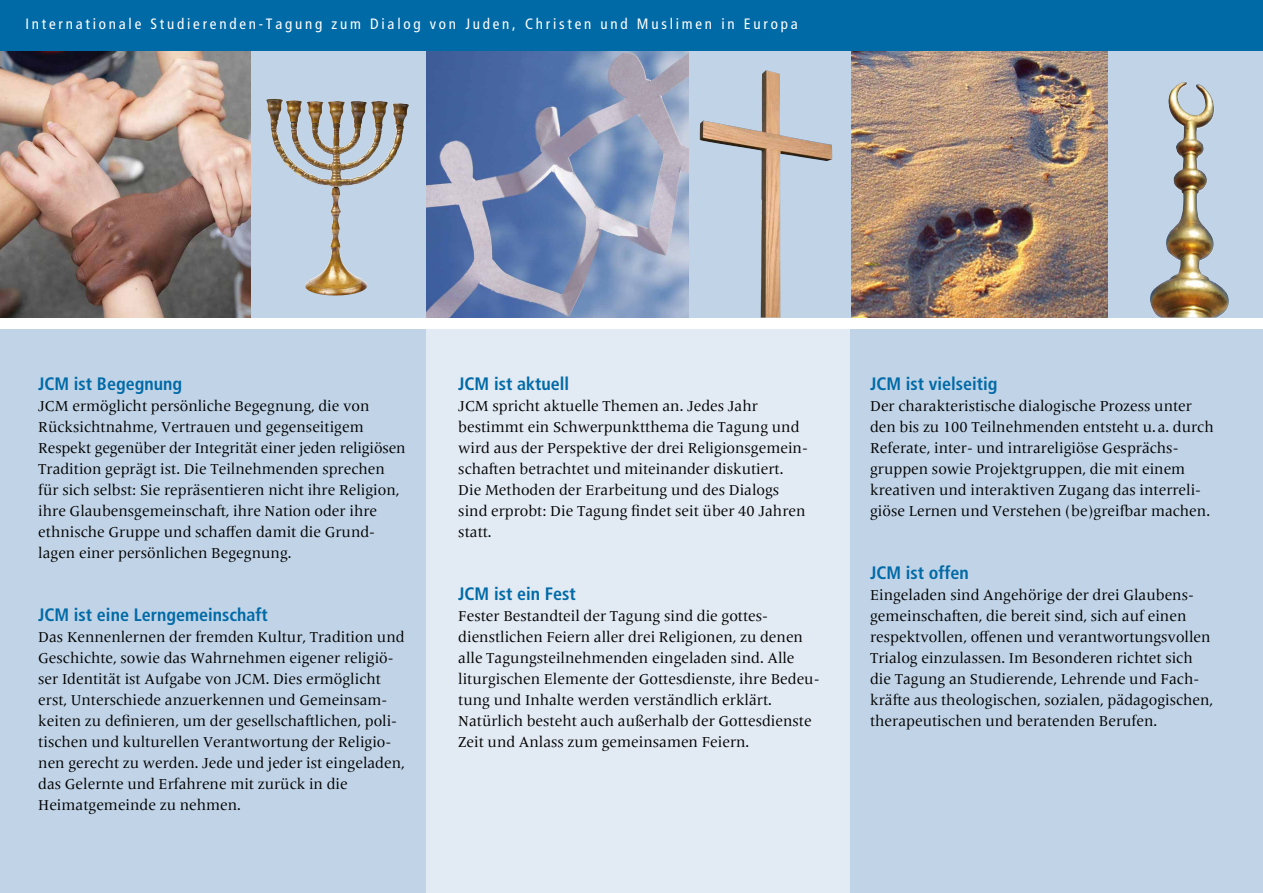
<style>
.page{position:relative;width:1263px;height:893px;background:#fff}
.page>*{position:absolute;margin:0;border:0;box-sizing:border-box;transform-origin:0 0}
.t1{font:700 condensed 18px "Frutiger LT Pro";color:#006aa7}
.t2{font:15px/21px "Frutiger Serif LT Pro";color:#000}
.t3{font:condensed 15px "Frutiger LT Pro";letter-spacing:.185em;color:#fff}
</style>
<div class="page">
<div style="left:0;top:0;width:1263px;height:51px;background:#006aa7"></div>
<div style="left:425px;top:329px;width:425px;height:564px;background:#e2eaf3"></div>
<div style="left:0;top:329px;width:425px;height:564px;background:#c1d4e7"></div>
<div style="left:850px;top:329px;width:413px;height:564px;background:#c1d4e7"></div>
<img style="left:425px;top:51px;width:264px;height:267px">
<img style="left:0;top:51px;width:251px;height:267px">
<img style="left:850px;top:51px;width:258px;height:267px">
<div style="left:689px;top:51px;width:161px;height:267px;background:#c1d4e7"></div>
<div style="left:251px;top:51px;width:174px;height:267px;background:#c1d4e7"></div>
<img style="left:266px;top:99px;width:21px;height:66px">
<svg style="left:1108px;top:51px;width:155px;height:267px;background:#bbc7d0"></svg>
<img style="left:1160px;top:83px;width:24px;height:202px">
<img style="left:700px;top:70px;width:132px;height:248px">
<p class="t3" style="left:26px;top:15px;width:774px">Internationale Studierenden-Tagung zum Dialog von Juden, Christen und Muslimen in Europa</p>
<p class="t1" style="left:38px;top:373px;width:145px">JCM ist Begegnung</p>
<p class="t2" style="left:38px;top:396px;width:369px">JCM ermöglicht persönliche Begegnung, die von Rücksichtnahme, Vertrauen und gegenseitigem Respekt gegenüber der Integrität einer jeden religiösen Tradition geprägt ist. Die Teilnehmenden sprechen für sich selbst: Sie repräsentieren nicht ihre Religion, ihre Glaubensgemeinschaft, ihre Nation oder ihre ethnische Gruppe und schaffen damit die Grund&shy;lagen einer persönlichen Begegnung.</p>
<p class="t1" style="left:38px;top:604px;width:231px">JCM ist eine Lerngemeinschaft</p>
<p class="t2" style="left:38px;top:627px;width:368px">Das Kennenlernen der fremden Kultur, Tradition und Geschichte, sowie das Wahrnehmen eigener religiö&shy;ser Identität ist Aufgabe von JCM. Dies ermöglicht erst, Unterschiede anzuerkennen und Gemeinsam&shy;keiten zu definieren, um der gesellschaftlichen, poli&shy;tischen und kulturellen Verantwortung der Religio&shy;nen gerecht zu werden. Jede und jeder ist eingeladen, das Gelernte und Erfahrene mit zurück in die Heimatgemeinde zu nehmen.</p>
<p class="t1" style="left:458px;top:373px;width:112px">JCM ist aktuell</p>
<p class="t2" style="left:458px;top:396px;width:351px">JCM spricht aktuelle Themen an. Jedes Jahr bestimmt ein Schwerpunktthema die Tagung und wird aus der Perspektive der drei Religionsgemein&shy;schaften betrachtet und miteinander diskutiert.<br>Die Methoden der Erarbeitung und des Dialogs sind erprobt: Die Tagung findet seit über 40 Jahren statt.</p>
<p class="t1" style="left:458px;top:583px;width:119px">JCM ist ein Fest</p>
<p class="t2" style="left:458px;top:606px;width:363px">Fester Bestandteil der Tagung sind die gottes&shy;dienstlichen Feiern aller drei Religionen, zu denen alle Tagungsteilnehmenden eingeladen sind. Alle liturgischen Elemente der Gottesdienste, ihre Bedeu&shy;tung und Inhalte werden verständlich erklärt.<br>Natürlich besteht auch außerhalb der Gottesdienste Zeit und Anlass zum gemeinsamen Feiern.</p>
<p class="t1" style="left:870px;top:373px;width:129px">JCM ist vielseitig</p>
<p class="t2" style="left:870px;top:396px;width:345px">Der charakteristische dialogische Prozess unter den bis zu 100 Teilnehmenden entsteht u.a. durch Referate, inter- und intrareligiöse Gesprächs&shy;gruppen sowie Projektgruppen, die mit einem kreativen und interaktiven Zugang das interreli&shy;giöse Lernen und Verstehen (be)greifbar machen.</p>
<p class="t1" style="left:870px;top:562px;width:100px">JCM ist offen</p>
<p class="t2" style="left:870px;top:585px;width:345px">Eingeladen sind Angehörige der drei Glaubens&shy;gemeinschaften, die bereit sind, sich auf einen respektvollen, offenen und verantwortungsvollen Trialog einzulassen. Im Besonderen richtet sich die Tagung an Studierende, Lehrende und Fach&shy;kräfte aus theologischen, sozialen, pädagogischen, therapeutischen und beratenden Berufen.</p>
</div>
